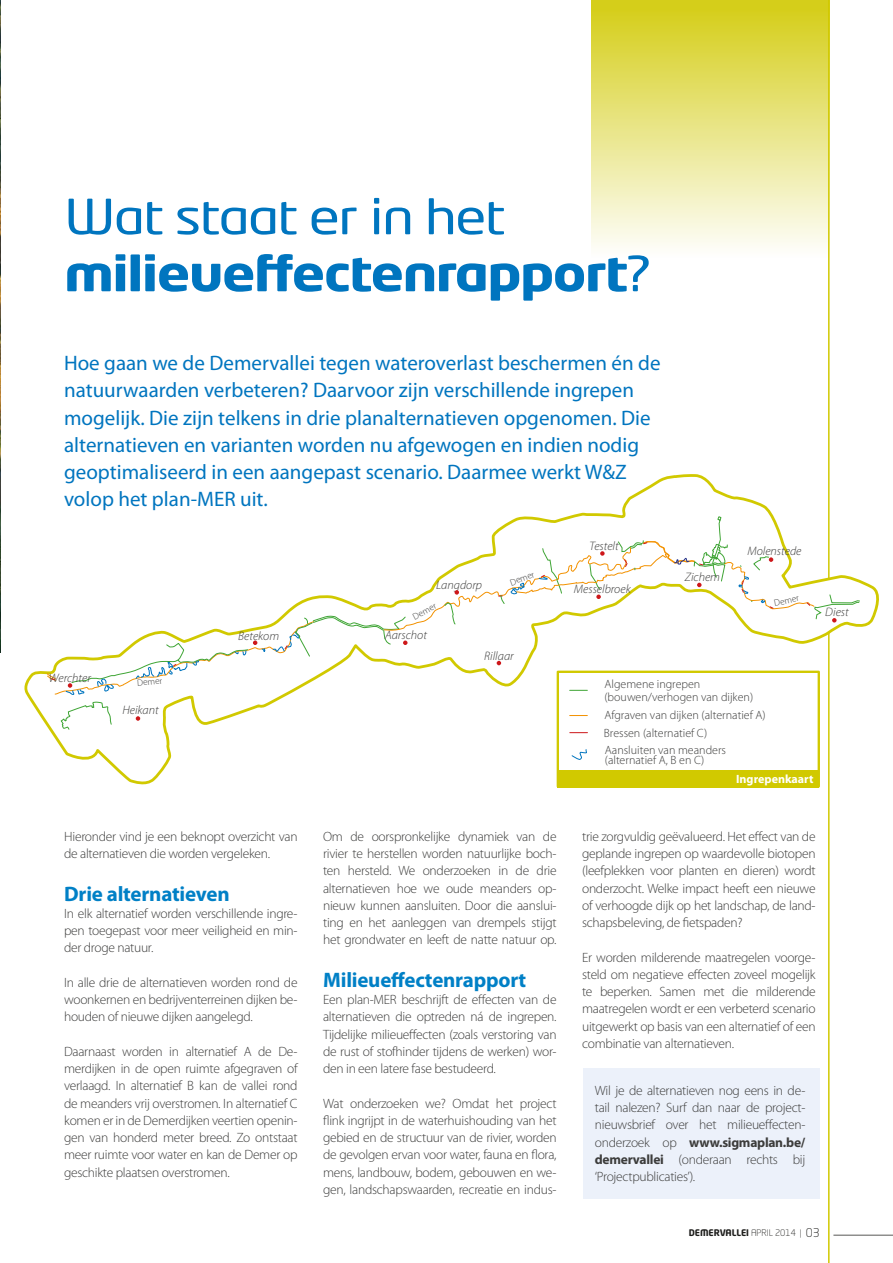
<style>
.page{position:relative;width:893px;height:1263px;background:#fff}
.page>*{position:absolute;margin:0;border:0;box-sizing:border-box;transform-origin:0 0}
.t1{font:700 48px/57px "Neo Tech Std";letter-spacing:-.03em;color:#0075bf;scale:1.2 1}
.t2{font:21px/27px "Myriad Pro";color:#0075bf}
.t3{font:700 21px "Myriad Pro";letter-spacing:-.01em;color:#0080c6}
.t4{font:300 13.5px/17.2px "Myriad Pro";letter-spacing:-.02em;color:#3c3c3b;text-align:justify}
.t5{font:italic 300 12.3px "Myriad Pro";color:#3c3c3b}
.t6{font:300 12px/13.5px "Myriad Pro";color:#3c3c3b}
.t7{font:700 12px "Myriad Pro";color:#fff}
.t8{font:300 9.3px "Myriad Pro";color:#3c3c3b}
.t9{font:700 9px "Neo Tech Std";color:#1d1d1b}
.s1{font-weight:400}
.s2{font-weight:700}
.s3{font-weight:300}
.s4{font-weight:300;font-size:12px}
</style>
<div class="page">
<div style="left:583px;top:1067px;width:236px;height:131px;background:#eaf0fa"></div>
<svg style="left:591px;top:0;width:237px;height:247px;background:#e8e483"></svg>
<img style="left:0;top:0;width:1px;height:653px">
<hr style="left:833px;top:1235px;width:60px;height:1px;background:#575756">
<hr style="left:828px;top:0;width:2px;height:1263px;background:#d1c900">
<div style="left:557px;top:770px;width:262px;height:18px;background:#d1c900"></div>
<svg style="left:24px;top:472px;width:855px;height:314px"></svg>
<svg style="left:61px;top:702px;width:51px;height:28px"></svg>
<svg style="left:570px;top:715px;width:17px;height:1px"></svg>
<svg style="left:570px;top:732px;width:17px;height:1px"></svg>
<svg style="left:571px;top:748px;width:16px;height:12px"></svg>
<svg style="left:136px;top:716px;width:4px;height:5px"></svg>
<svg style="left:47px;top:516px;width:813px;height:179px"></svg>
<h1 class="t1" style="left:64px;top:187px;width:491px"><span class="s1">Wat staat er in het </span>milieueffectenrapport<span class="s1">?</span></h1>
<p class="t2" style="left:64px;top:350px;width:598px">Hoe gaan we de Demervallei tegen wateroverlast beschermen én de natuurwaarden verbeteren? Daarvoor zijn verschillende ingrepen mogelijk. Die zijn telkens in drie planalternatieven opgenomen. Die alternatieven en varianten worden nu afgewogen en indien nodig geoptimaliseerd in een aangepast scenario. Daarmee werkt W&amp;Z volop het plan-MER uit.</p>
<p class="t5" style="left:238px;top:629px;width:42px">Betekom</p>
<p class="t5" style="left:436px;top:578px;width:47px">Langdorp</p>
<p class="t8" style="left:411px;top:613px;width:27px;rotate:-28deg">Demer</p>
<p class="t5" style="left:385px;top:628px;width:43px">Aarschot</p>
<p class="t8" style="left:509px;top:578px;width:27px;rotate:-20deg">Demer</p>
<p class="t5" style="left:484px;top:649px;width:31px">Rillaar</p>
<p class="t5" style="left:589px;top:539px;width:31px">Testelt</p>
<p class="t5" style="left:574px;top:582px;width:58px">Messelbroek</p>
<p class="t5" style="left:685px;top:570px;width:37px">Zichem</p>
<p class="t5" style="left:747px;top:544px;width:56px">Molenstede</p>
<p class="t8" style="left:773px;top:598px;width:27px;rotate:-12deg">Demer</p>
<p class="t5" style="left:49px;top:671px;width:44px">Werchter</p>
<p class="t8" style="left:136px;top:678px;width:27px;rotate:-6deg">Demer</p>
<p class="t5" style="left:122px;top:703px;width:38px">Heikant</p>
<p class="t6" style="left:604px;top:677px;width:150px">Algemene ingrepen (bouwen/verhogen van dijken)</p>
<p class="t6" style="left:604px;top:706px;width:163px;line-height:18.1px">Afgraven van dijken (alternatief A)<br>Bressen (alternatief C)</p>
<p class="t6" style="left:605px;top:745px;width:123px;line-height:10.6px">Aansluiten van meanders (alternatief A, B en C)</p>
<p class="t7" style="left:736px;top:771px;width:79px">Ingrepenkaart</p>
<p class="t5" style="left:825px;top:606px;width:25px">Diest</p>
<p class="t4" style="left:64px;top:828px;width:235px">Hieronder vind je een beknopt overzicht van de alternatieven die worden vergeleken.</p>
<h2 class="t3" style="left:64px;top:880px;width:167px">Drie alternatieven</h2>
<p class="t4" style="left:64px;top:905px;width:235px">In elk alternatief worden verschillende ingre&shy;pen toegepast voor meer veiligheid en min&shy;der droge natuur.</p>
<p class="t4" style="left:64px;top:974px;width:235px">In alle drie de alternatieven worden rond de woonkernen en bedrijventerreinen dijken be&shy;houden of nieuwe dijken aangelegd.</p>
<p class="t4" style="left:64px;top:1043px;width:235px">Daarnaast worden in alternatief A de De&shy;merdijken in de open ruimte afgegraven of verlaagd. In alternatief B kan de vallei rond de meanders vrij overstromen. In alternatief C komen er in de Demerdijken veertien openin&shy;gen van honderd meter breed. Zo ontstaat meer ruimte voor water en kan de Demer op geschikte plaatsen overstromen.</p>
<p class="t4" style="left:323px;top:828px;width:235px">Om de oorspronkelijke dynamiek van de rivier te herstellen worden natuurlijke boch&shy;ten hersteld. We onderzoeken in de drie alternatieven hoe we oude meanders op&shy;nieuw kunnen aansluiten. Door die aanslui&shy;ting en het aanleggen van drempels stijgt het grondwater en leeft de natte natuur op.</p>
<h2 class="t3" style="left:323px;top:966px;width:205px">Milieueffectenrapport</h2>
<p class="t4" style="left:323px;top:991px;width:235px">Een plan-MER beschrijft de effecten van de alternatieven die optreden ná de ingrepen.<br>Tijdelijke milieueffecten (zoals verstoring van de rust of stofhinder tijdens de werken) wor&shy;den in een latere fase bestudeerd.</p>
<p class="t4" style="left:323px;top:1095px;width:235px">Wat onderzoeken we? Omdat het project flink ingrijpt in de waterhuishouding van het gebied en de structuur van de rivier, worden de gevolgen ervan voor water, fauna en flora, mens, landbouw, bodem, gebouwen en we&shy;gen, landschapswaarden, recreatie en indus-</p>
<p class="t4" style="left:582px;top:828px;width:235px">trie zorgvuldig geëvalueerd. Het effect van de geplande ingrepen op waardevolle biotopen (leefplekken voor planten en dieren) wordt onderzocht. Welke impact heeft een nieuwe of verhoogde dijk op het landschap, de land&shy;schapsbeleving, de fietspaden?</p>
<p class="t4" style="left:582px;top:949px;width:235px">Er worden milderende maatregelen voorge&shy;steld om negatieve effecten zoveel mogelijk te beperken. Samen met die milderende maatregelen wordt er een verbeterd scenario uitgewerkt op basis van een alternatief of een combinatie van alternatieven.</p>
<p class="t4" style="left:595px;top:1082px;width:212px">Wil je de alternatieven nog eens in de&shy;tail nalezen? Surf dan naar de project&shy;nieuwsbrief over het milieueffecten&shy;onderzoek op <span class="s2">www.sigmaplan.be/ demervallei</span> (onderaan rechts bij ‘Projectpublicaties’).</p>
<p class="t9" style="left:689px;top:1226px;width:132px">DEMERVALLEI <span class="s3">APRIL 2014 |</span> <span class="s4">03</span></p>
</div>
